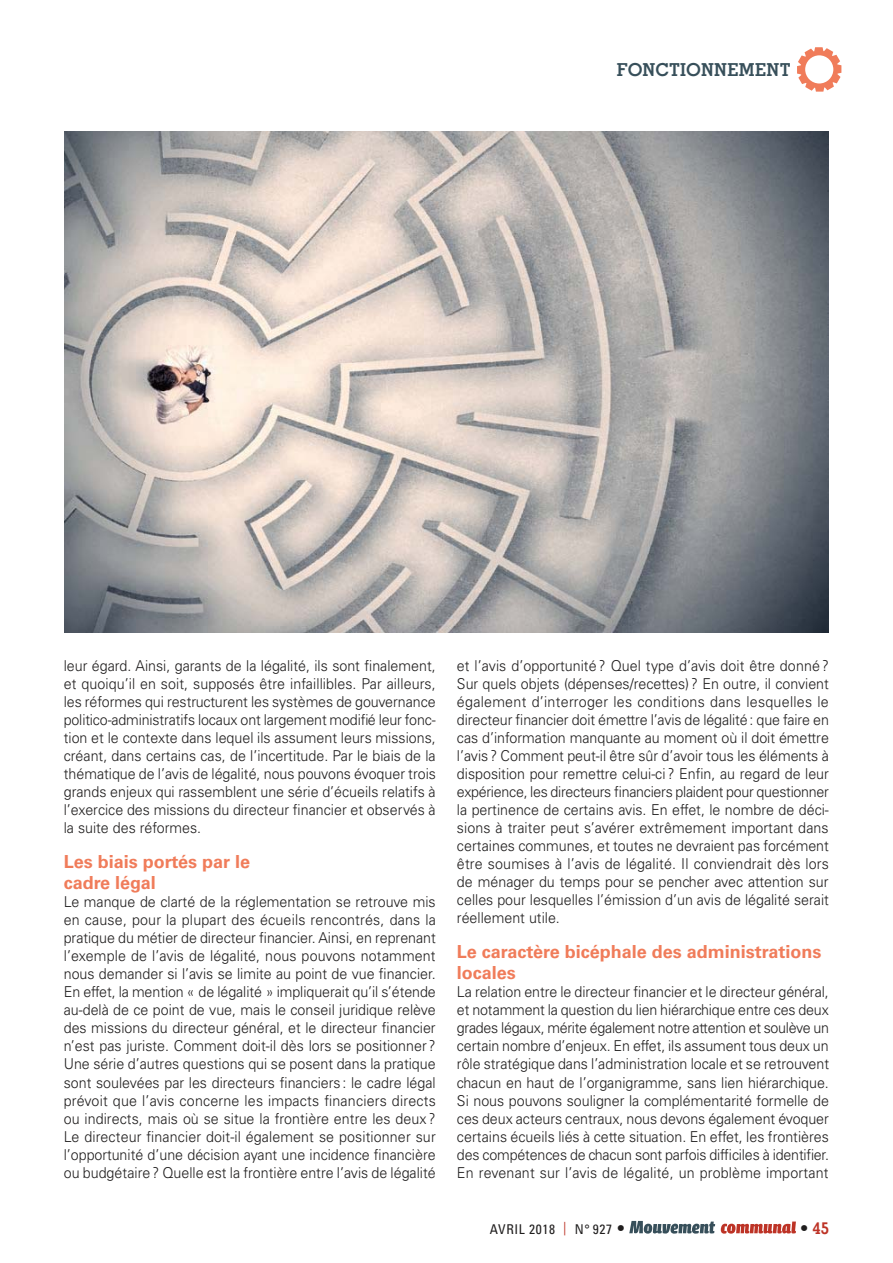
<style>
.page{position:relative;width:893px;height:1263px;background:#fff}
.page>*{position:absolute;margin:0;border:0;box-sizing:border-box;transform-origin:0 0}
.t1{font:700 18px/21.6px "Univers LT Std";color:#f07c5a}
.t2{font:700 17.85px "Memphis LT Std";letter-spacing:.015em;color:#374f5a}
.t3{font:700 16.5px "Memphis LT Std";color:#bd3326}
.t4{font:300 15px/18px "Univers LT Std";color:#201e1e;text-align:justify;scale:.95 1}
.t5{font:condensed 13.5px "Univers LT Std";letter-spacing:.05em;color:#201e1e}
.s1{color:#bd3326}
.s2{font-family:"Memphis LT Std";font-weight:700;font-stretch:normal;font-size:16.5px}
.s3{color:#201e1e}
</style>
<div class="page">
<svg style="left:797px;top:47px;width:44px;height:45px"></svg>
<img style="left:64px;top:131px;width:765px;height:502px">
<svg style="left:629px;top:1221px;width:86px;height:13px"></svg>
<svg style="left:721px;top:1222px;width:75px;height:12px"></svg>
<p class="t2" style="left:617px;top:62px;width:175px">FONCTIONNEMENT</p>
<p class="t4" style="left:64px;top:658px;width:393px">leur égard. Ainsi, garants de la légalité, ils sont finalement, et quoiqu’il en soit, supposés être infaillibles. Par ailleurs, les réformes qui restructurent les systèmes de gouvernance politico-administratifs locaux ont largement modifié leur fonc&shy;tion et le contexte dans lequel ils assument leurs missions, créant, dans certains cas, de l’incertitude. Par le biais de la thématique de l’avis de légalité, nous pouvons évoquer trois grands enjeux qui rassemblent une série d’écueils relatifs à l’exercice des missions du directeur financier et observés à la suite des réformes.</p>
<p class="t1" style="left:64px;top:852px;width:188px">Les biais portés par le cadre légal</p>
<p class="t4" style="left:64px;top:894px;width:393px">Le manque de clarté de la réglementation se retrouve mis en cause, pour la plupart des écueils rencontrés, dans la pratique du métier de directeur financier. Ainsi, en reprenant l’exemple de l’avis de légalité, nous pouvons notamment nous demander si l’avis se limite au point de vue financier.<br>En effet, la mention « de légalité » impliquerait qu’il s’étende au-delà de ce point de vue, mais le conseil juridique relève des missions du directeur général, et le directeur financier n’est pas juriste. Comment doit-il dès lors se positionner ?<br>Une série d’autres questions qui se posent dans la pratique sont soulevées par les directeurs financiers : le cadre légal prévoit que l’avis concerne les impacts financiers directs ou indirects, mais où se situe la frontière entre les deux ?<br>Le directeur financier doit-il également se positionner sur l’opportunité d’une décision ayant une incidence financière ou budgétaire ? Quelle est la frontière entre l’avis de légalité</p>
<p class="t4" style="left:457px;top:658px;width:393px">et l’avis d’opportunité ? Quel type d’avis doit être donné ?<br>Sur quels objets (dépenses/recettes) ? En outre, il convient également d’interroger les conditions dans lesquelles le directeur financier doit émettre l’avis de légalité : que faire en cas d’information manquante au moment où il doit émettre l’avis ? Comment peut-il être sûr d’avoir tous les éléments à disposition pour remettre celui-ci ? Enfin, au regard de leur expérience, les directeurs financiers plaident pour questionner la pertinence de certains avis. En effet, le nombre de déci&shy;sions à traiter peut s’avérer extrêmement important dans certaines communes, et toutes ne devraient pas forcément être soumises à l’avis de légalité. Il conviendrait dès lors de ménager du temps pour se pencher avec attention sur celles pour lesquelles l’émission d’un avis de légalité serait réellement utile.</p>
<p class="t1" style="left:457px;top:942px;width:366px">Le caractère bicéphale des administrations locales</p>
<p class="t4" style="left:457px;top:984px;width:393px">La relation entre le directeur financier et le directeur général, et notamment la question du lien hiérarchique entre ces deux grades légaux, mérite également notre attention et soulève un certain nombre d’enjeux. En effet, ils assument tous deux un rôle stratégique dans l’administration locale et se retrouvent chacun en haut de l’organigramme, sans lien hiérarchique.<br>Si nous pouvons souligner la complémentarité formelle de ces deux acteurs centraux, nous devons également évoquer certains écueils liés à cette situation. En effet, les frontières des compétences de chacun sont parfois difficiles à identifier.<br>En revenant sur l’avis de légalité, un problème important</p>
<p class="t5" style="left:490px;top:1221px;width:137px">AVRIL 2018 <span class="s1">|</span> N° 927 <span class="s2">•</span></p>
<p class="t3" style="left:800px;top:1221px;width:30px"><span class="s3">•</span> 45</p>
</div>
